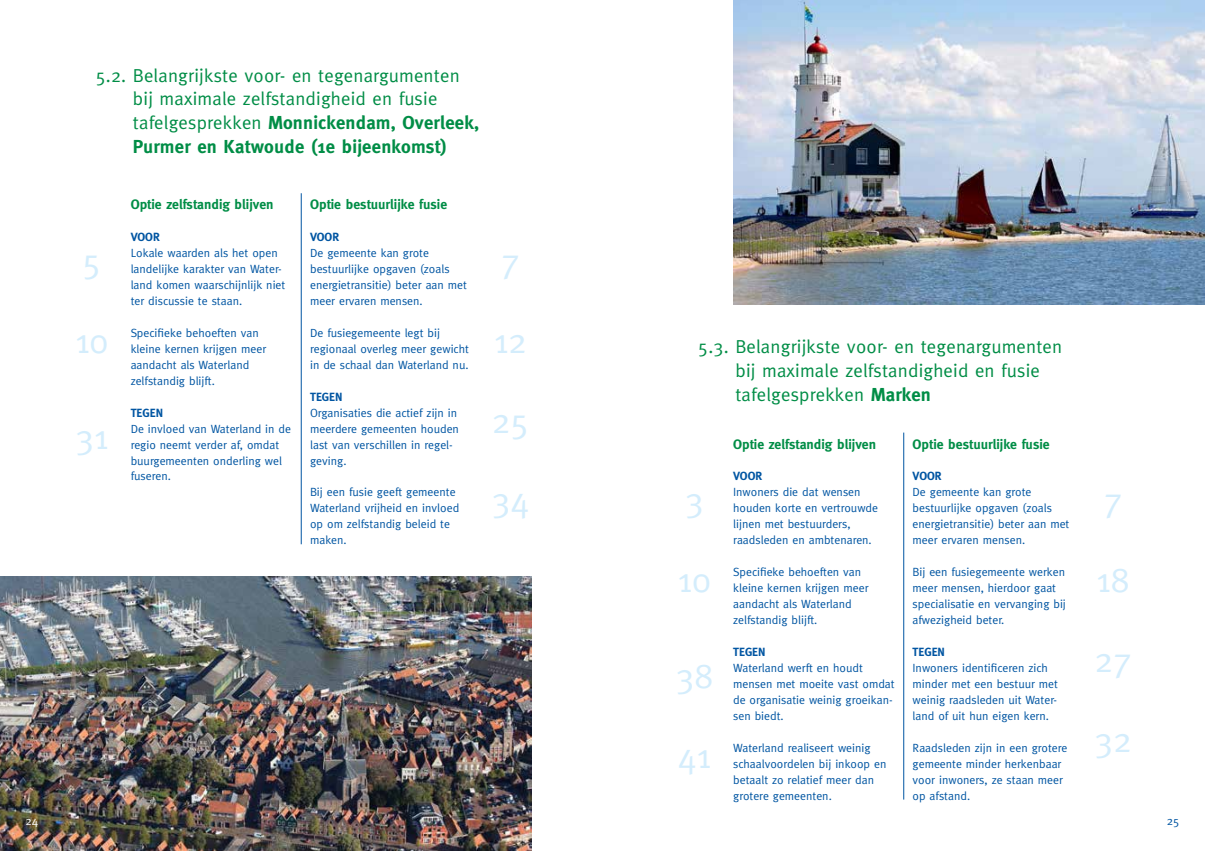
<style>
.page{position:relative;width:1205px;height:851px;background:#fff}
.page>*{position:absolute;margin:0;border:0;box-sizing:border-box;transform-origin:0 0}
.t1{font:35px "Meta";color:#d4edfc}
.t2{font:18.75px/23.9px "Meta";letter-spacing:.01em;color:#008d46}
.t3{font:700 13.75px "Meta";color:#008d46}
.t4{font:11.88px/16px "Meta";color:#0055a2}
.t5{font:700 11.88px "Meta";color:#0055a2}
.t6{font:11.88px "Meta";color:#fff}
.s1{font-weight:700}
</style>
<div class="page">
<img style="left:0;top:576px;width:531px;height:274px">
<hr style="left:301px;top:193px;width:1px;height:351px;background:#0055a2">
<img style="left:733px;top:0;width:472px;height:305px">
<hr style="left:903px;top:432px;width:1px;height:367px;background:#0055a2">
<h2 class="t2" style="left:133px;top:63px;width:348px;text-indent:-37px">5.2. Belangrijkste voor- en tegenargumenten bij maximale zelfstandigheid en fusie tafelgesprekken <span class="s1">Monnickendam, Overleek, Purmer en Katwoude (1e bijeenkomst)</span></h2>
<h1 class="t1" style="left:83px;top:240px;width:20px">5</h1>
<h1 class="t1" style="left:75px;top:320px;width:34px">10</h1>
<h1 class="t1" style="left:75px;top:416px;width:34px">31</h1>
<p class="t3" style="left:131px;top:196px;width:144px">Optie zelfstandig blijven</p>
<p class="t5" style="left:131px;top:230px;width:31px">VOOR</p>
<p class="t4" style="left:131px;top:245px;width:156px">Lokale waarden als het open landelijke karakter van Water&shy;land komen waarschijnlijk niet ter discussie te staan.</p>
<p class="t4" style="left:131px;top:324px;width:137px">Specifieke behoeften van kleine kernen krijgen meer aandacht als Waterland zelfstandig blijft.</p>
<p class="t5" style="left:131px;top:405px;width:34px">TEGEN</p>
<p class="t4" style="left:131px;top:420px;width:162px">De invloed van Waterland in de regio neemt verder af, omdat buurgemeenten onderling wel fuseren.</p>
<p class="t3" style="left:310px;top:196px;width:139px">Optie bestuurlijke fusie</p>
<p class="t5" style="left:310px;top:230px;width:31px">VOOR</p>
<p class="t4" style="left:310px;top:245px;width:158px">De gemeente kan grote bestuurlijke opgaven (zoals energietransitie) beter aan met meer ervaren mensen.</p>
<p class="t4" style="left:310px;top:324px;width:160px">De fusiegemeente legt bij regionaal overleg meer gewicht in de schaal dan Waterland nu.</p>
<p class="t5" style="left:310px;top:389px;width:34px">TEGEN</p>
<p class="t4" style="left:310px;top:404px;width:150px">Organisaties die actief zijn in meerdere gemeenten houden last van verschillen in regel&shy;geving.</p>
<p class="t4" style="left:310px;top:484px;width:151px">Bij een fusie geeft gemeente<br>Waterland vrijheid en invloed op om zelfstandig beleid te maken.</p>
<h1 class="t1" style="left:501px;top:240px;width:20px">7</h1>
<h1 class="t1" style="left:494px;top:320px;width:34px">12</h1>
<h1 class="t1" style="left:492px;top:400px;width:39px">25</h1>
<h1 class="t1" style="left:492px;top:480px;width:39px">34</h1>
<h2 class="t2" style="left:735px;top:334px;width:328px;text-indent:-37px">5.3. Belangrijkste voor- en tegenargumenten bij maximale zelfstandigheid en fusie tafelgesprekken <span class="s1">Marken</span></h2>
<p class="t3" style="left:733px;top:436px;width:144px">Optie zelfstandig blijven</p>
<p class="t5" style="left:733px;top:469px;width:31px">VOOR</p>
<p class="t4" style="left:733px;top:484px;width:146px">Inwoners die dat wensen houden korte en vertrouwde lijnen met bestuurders, raadsleden en ambtenaren.</p>
<p class="t4" style="left:733px;top:564px;width:137px">Specifieke behoeften van kleine kernen krijgen meer aandacht als Waterland zelfstandig blijft.</p>
<p class="t5" style="left:733px;top:645px;width:34px">TEGEN</p>
<p class="t4" style="left:733px;top:659px;width:163px">Waterland werft en houdt mensen met moeite vast omdat de organisatie weinig groeikan&shy;sen biedt.</p>
<p class="t4" style="left:733px;top:739px;width:155px">Waterland realiseert weinig schaalvoordelen bij inkoop en betaalt zo relatief meer dan grotere gemeenten.</p>
<p class="t3" style="left:912px;top:436px;width:139px">Optie bestuurlijke fusie</p>
<p class="t5" style="left:912px;top:469px;width:31px">VOOR</p>
<p class="t4" style="left:912px;top:484px;width:158px">De gemeente kan grote bestuurlijke opgaven (zoals energietransitie) beter aan met meer ervaren mensen.</p>
<p class="t4" style="left:912px;top:564px;width:155px">Bij een fusiegemeente werken meer mensen, hierdoor gaat specialisatie en vervanging bij afwezigheid beter.</p>
<p class="t5" style="left:912px;top:645px;width:34px">TEGEN</p>
<p class="t4" style="left:912px;top:659px;width:147px">Inwoners identificeren zich minder met een bestuur met weinig raadsleden uit Water&shy;land of uit hun eigen kern.</p>
<p class="t4" style="left:912px;top:739px;width:156px">Raadsleden zijn in een grotere gemeente minder herkenbaar voor inwoners, ze staan meer op afstand.</p>
<h1 class="t1" style="left:685px;top:480px;width:20px">3</h1>
<h1 class="t1" style="left:678px;top:559px;width:34px">10</h1>
<h1 class="t1" style="left:676px;top:655px;width:39px">38</h1>
<h1 class="t1" style="left:678px;top:735px;width:34px">41</h1>
<h1 class="t1" style="left:1103px;top:480px;width:20px">7</h1>
<h1 class="t1" style="left:1096px;top:559px;width:34px">18</h1>
<h1 class="t1" style="left:1094px;top:639px;width:39px">27</h1>
<h1 class="t1" style="left:1094px;top:719px;width:39px">32</h1>
<p class="t6" style="left:26px;top:813px;width:14px">24</p>
<p class="t4" style="left:1166px;top:812px;width:14px">25</p>
</div>
